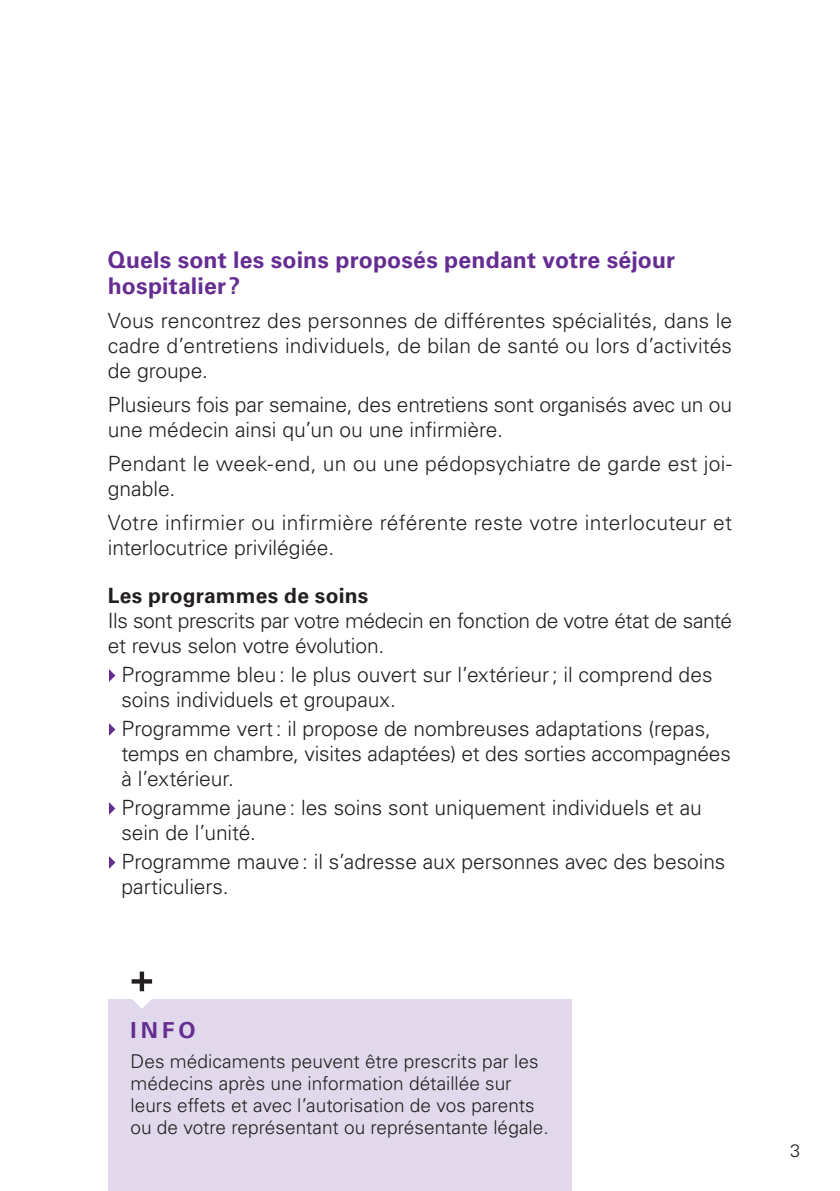
<style>
.page{position:relative;width:840px;height:1191px;background:#fff}
.page>*{position:absolute;margin:0;border:0;box-sizing:border-box;transform-origin:0 0}
.t1{font:700 23px/26px "Univers LT Pro 65";letter-spacing:.005em;color:#652d91}
.t2{font:700 22px "Univers LT Pro 65";color:#652d91}
.t3{font:300 21px/25.2px "Univers LT Pro 45";letter-spacing:-.005em;color:#231f20}
.t4{font:700 21px "Univers LT Pro 65";letter-spacing:.01em;color:#231f20}
.t5{font:300 19px/22px "Univers LT Pro 45";color:#231f20}
.t6{font:300 18px "Univers LT Pro 45";color:#231f20}
</style>
<div class="page">
<svg style="left:109px;top:669px;width:6px;height:13px"></svg>
<svg style="left:109px;top:723px;width:6px;height:13px"></svg>
<svg style="left:109px;top:802px;width:6px;height:13px"></svg>
<svg style="left:109px;top:856px;width:6px;height:13px"></svg>
<div style="left:108px;top:999px;width:463px;height:192px;background:#e1d9eb"></div>
<svg style="left:131px;top:971px;width:21px;height:38px"></svg>
<p class="t1" style="left:108px;top:246px;width:568px">Quels sont les soins proposés pendant votre séjour hospitalier?</p>
<p class="t3" style="left:108px;top:307px;width:625px;text-align:justify">Vous rencontrez des personnes de différentes spécialités, dans le cadre d’entretiens individuels, de bilan de santé ou lors d’activités de groupe.</p>
<p class="t3" style="left:108px;top:391px;width:625px">Plusieurs fois par semaine, des entretiens sont organisés avec un ou une médecin ainsi qu’un ou une infirmière.</p>
<p class="t3" style="left:108px;top:450px;width:625px">Pendant le week-end, un ou une pédopsychiatre de garde est joi&shy;gnable.</p>
<p class="t3" style="left:108px;top:509px;width:625px">Votre infirmier ou infirmière référente reste votre interlocuteur et interlocutrice privilégiée.</p>
<p class="t4" style="left:108px;top:580px;width:262px">Les programmes de soins</p>
<p class="t3" style="left:108px;top:607px;width:625px">Ils sont prescrits par votre médecin en fonction de votre état de santé et revus selon votre évolution.</p>
<p class="t3" style="left:121px;top:661px;width:592px">Programme bleu: le plus ouvert sur l’extérieur; il comprend des soins individuels et groupaux.</p>
<p class="t3" style="left:121px;top:715px;width:610px">Programme vert: il propose de nombreuses adaptations (repas, temps en chambre, visites adaptées) et des sorties accompagnées à l’extérieur.</p>
<p class="t3" style="left:121px;top:794px;width:581px">Programme jaune: les soins sont uniquement individuels et au sein de l’unité.</p>
<p class="t3" style="left:121px;top:848px;width:605px">Programme mauve: il s’adresse aux personnes avec des besoins particuliers.</p>
<p class="t2" style="left:130px;top:1014px;width:66px">INFO</p>
<p class="t5" style="left:130px;top:1050px;width:419px">Des médicaments peuvent être prescrits par les médecins après une information détaillée sur leurs effets et avec l’autorisation de vos parents ou de votre représentant ou représentante légale.</p>
<p class="t6" style="left:789px;top:1138px;width:12px">3</p>
</div>
